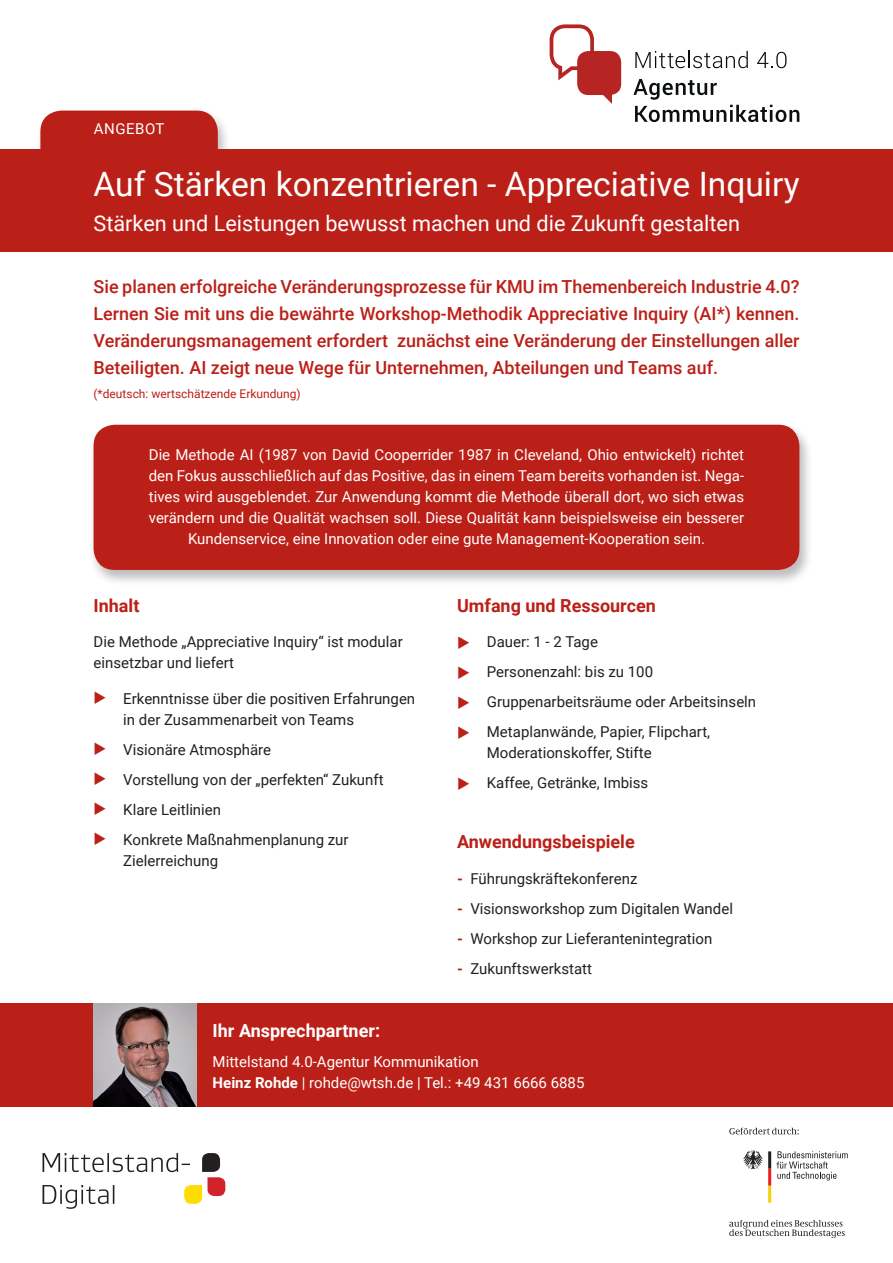
<style>
.page{position:relative;width:893px;height:1263px;background:#fff}
.page>*{position:absolute;margin:0;border:0;box-sizing:border-box;transform-origin:0 0}
.t1{font:33.6px "Roboto";color:#fff}
.t2{font:21.75px "Roboto";color:#fff}
.t3{font:500 18px/27px "Roboto";color:#bb2018;text-align:justify}
.t4{font:700 18px "Roboto";color:#bb2018}
.t5{font:700 18px "Roboto";color:#fff}
.t6{font:15px/30px "Roboto";color:#231f20}
.t7{font:15px/21px "Roboto";color:#fff;text-align:center}
.t8{font:15px/30px "Wingdings 3";color:#bb2018;text-align:justify}
.t9{font:15px "Roboto";letter-spacing:.035em;color:#fff}
.t10{font:12px "Roboto";color:#bb2018}
.s1{font-weight:700;color:#bb2018}
.s2{font-weight:700}
</style>
<div class="page">
<div style="left:36px;top:109px;width:195px;height:135px;background:#231f20;opacity:.3"></div>
<div style="left:40px;top:111px;width:178px;height:117px;background:#bb2018;border-radius:21px"></div>
<div style="left:0;top:149px;width:893px;height:103px;background:#bb2018"></div>
<div style="left:89px;top:423px;width:724px;height:164px;background:#231f20;opacity:.3"></div>
<div style="left:94px;top:425px;width:705px;height:145px;background:#bb2018;border-radius:21px"></div>
<div style="left:0;top:1003px;width:893px;height:104px;background:#bb2018"></div>
<img style="left:94px;top:1003px;width:103px;height:104px">
<svg style="left:635px;top:51px;width:113px;height:17px"></svg>
<svg style="left:757px;top:52px;width:29px;height:16px"></svg>
<svg style="left:633px;top:79px;width:166px;height:43px"></svg>
<div style="left:577px;top:51px;width:44px;height:44px;background:#b62424;border-radius:11px"></div>
<svg style="left:603px;top:95px;width:9px;height:9px"></svg>
<svg style="left:550px;top:24px;width:44px;height:56px"></svg>
<svg style="left:743px;top:1150px;width:28px;height:53px"></svg>
<svg style="left:729px;top:1128px;width:70px;height:6px"></svg>
<svg style="left:729px;top:1220px;width:116px;height:18px"></svg>
<svg style="left:777px;top:1151px;width:71px;height:29px"></svg>
<svg style="left:43px;top:1153px;width:182px;height:56px"></svg>
<p class="t9" style="left:94px;top:119px;width:72px">Angebot</p>
<h1 class="t1" style="left:94px;top:161px;width:708px">Auf Stärken konzentrieren - Appreciative Inquiry</h1>
<h2 class="t2" style="left:94px;top:208px;width:648px">Stärken und Leistungen bewusst machen und die Zukunft gestalten</h2>
<p class="t3" style="left:94px;top:272px;width:708px">Sie planen erfolgreiche Veränderungsprozesse für KMU im Themenbereich Industrie 4.0?<br>Lernen Sie mit uns die bewährte Workshop-Methodik Appreciative Inquiry (AI*) kennen.<br>Veränderungsmanagement erfordert zunächst eine Veränderung der Einstellungen aller Beteiligten. AI zeigt neue Wege für Unternehmen, Abteilungen und Teams auf.</p>
<p class="t10" style="left:94px;top:385px;width:209px">(*deutsch: wertschätzende Erkundung)</p>
<p class="t7" style="left:149px;top:444px;width:597px">Die Methode AI (1987 von David Cooperrider 1987 in Cleveland, Ohio entwickelt) richtet den Fokus ausschließlich auf das Positive, das in einem Team bereits vorhanden ist. Nega&shy;tives wird ausgeblendet. Zur Anwendung kommt die Methode überall dort, wo sich etwas verändern und die Qualität wachsen soll. Diese Qualität kann beispielsweise ein besserer Kundenservice, eine Innovation oder eine gute Management-Kooperation sein.</p>
<p class="t4" style="left:94px;top:593px;width:47px">Inhalt</p>
<p class="t4" style="left:457px;top:593px;width:200px">Umfang und Ressourcen</p>
<p class="t6" style="left:94px;top:631px;width:311px;line-height:21px">Die Methode „Appreciative Inquiry“ ist modular einsetzbar und liefert</p>
<p class="t6" style="left:123px;top:688px;width:293px;line-height:21px">Erkenntnisse über die positiven Erfahrungen in der Zusammenarbeit von Teams</p>
<p class="t6" style="left:123px;top:734px;width:262px">Visionäre Atmosphäre<br>Vorstellung von der „perfekten“ Zukunft<br>Klare Leitlinien<br>Konkrete Maßnahmenplanung zur</p>
<p class="t6" style="left:123px;top:845px;width:96px">Zielerreichung</p>
<p class="t8" style="left:94px;top:734px;width:15px">◆ ◆ ◆ ◆</p>
<p class="t8" style="left:457px;top:627px;width:15px">◆ ◆ ◆ ◆</p>
<p class="t6" style="left:487px;top:626px;width:271px">Dauer: 1 - 2 Tage<br>Personenzahl: bis zu 100<br>Gruppenarbeitsräume oder Arbeitsinseln<br>Metaplanwände, Papier, Flipchart,</p>
<p class="t6" style="left:487px;top:737px;width:166px">Moderationskoffer, Stifte<br>Kaffee, Getränke, Imbiss</p>
<p class="t4" style="left:457px;top:829px;width:179px">Anwendungsbeispiele</p>
<p class="t6" style="left:457px;top:863px;width:182px"><span class="s1">-</span> Führungskräftekonferenz</p>
<p class="t6" style="left:457px;top:893px;width:277px"><span class="s1">-</span> Visionsworkshop zum Digitalen Wandel</p>
<p class="t6" style="left:457px;top:923px;width:257px"><span class="s1">-</span> Workshop zur Lieferantenintegration</p>
<p class="t6" style="left:457px;top:953px;width:136px"><span class="s1">-</span> Zukunftswerkstatt</p>
<p class="t5" style="left:213px;top:1017px;width:169px">Ihr Ansprechpartner:</p>
<p class="t7" style="left:213px;top:1050px;width:373px;text-align:left">Mittelstand 4.0-Agentur Kommunikation<br><span class="s2">Heinz Rohde</span> | rohde@wtsh.de | Tel.: +49 431 6666 6885</p>
</div>
